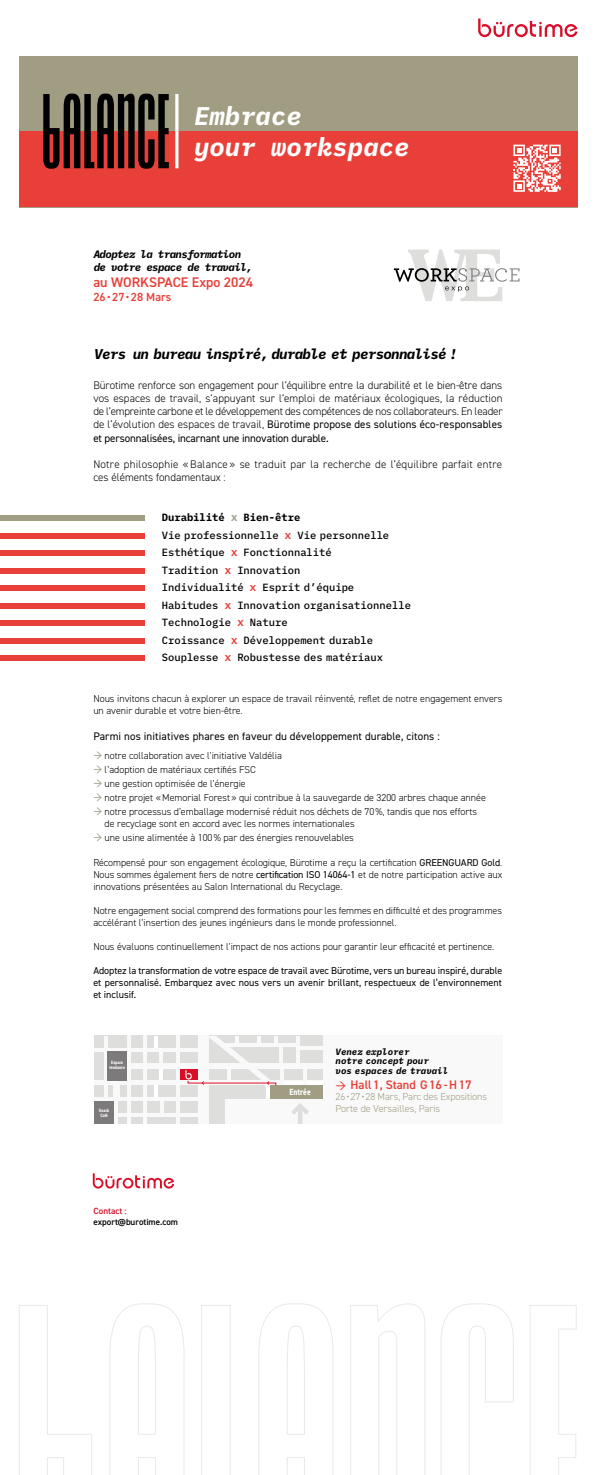
<style>
.page{position:relative;width:596px;height:1475px;background:#fff}
.page>*{position:absolute;margin:0;border:0;box-sizing:border-box;transform-origin:0 0}
.t1{font:italic 700 25.6px "IBM Plex Mono";color:#fff}
.t2{font:italic 700 14.2px "IBM Plex Mono";letter-spacing:-.05em;color:#000}
.t3{font:600 14px "DIN2014";color:#e83f39}
.t4{font:600 12.4px "DIN2014";color:#e83f39}
.t5{font:600 11.8px "DIN2014";color:#e83f39}
.t6{font:300 11px/13.2px "DIN2014";color:#000;text-align:justify}
.t7{font:300 11px/13.2px "DIN2014";letter-spacing:.02em;color:#000}
.t8{font:11px "DIN2014";letter-spacing:.01em;color:#000}
.t9{font:italic 700 10.7px/12.9px "IBM Plex Mono";letter-spacing:-.05em;color:#000}
.t10{font:500 10.5px "IBM Plex Mono";color:#000}
.t11{font:700 10.5px "IBM Plex Mono";color:#000}
.t12{font:300 10.1px/11.8px "DIN2014";letter-spacing:-.01em;color:#a09d83}
.t13{font:300 10px/12px "DIN2014";color:#000}
.t14{font:10px/12px "DIN2014";letter-spacing:.005em;color:#000;text-align:justify}
.t15{font:italic 700 9.1px/9.6px "IBM Plex Mono";color:#000}
.t16{font:600 9px "DIN2014";color:#000}
.t17{font:600 9px "DIN2014";color:#d80e29}
.t18{font:700 condensed 9px "DIN2014";color:#fff}
.t19{font:700 condensed 4.7px/4.9px "DIN2014";color:#fff}
.s1{font-weight:400}
.s2{font-weight:600;font-size:11.7px;color:#a09d83}
.s3{font-weight:600;font-size:11.7px;color:#e83f39}
.s4{font-family:"Acumin Pro";font-weight:500;color:#a09d83}
</style>
<div class="page">
<svg style="left:478px;top:19px;width:99px;height:18px"></svg>
<div style="left:0;top:515px;width:145px;height:6px;background:#a09d83"></div>
<div style="left:0;top:532px;width:145px;height:6px;background:#e83f39"></div>
<div style="left:0;top:550px;width:145px;height:6px;background:#e83f39"></div>
<div style="left:0;top:567px;width:145px;height:6px;background:#e83f39"></div>
<div style="left:0;top:585px;width:145px;height:6px;background:#e83f39"></div>
<div style="left:0;top:602px;width:145px;height:6px;background:#e83f39"></div>
<div style="left:0;top:620px;width:145px;height:6px;background:#e83f39"></div>
<div style="left:0;top:637px;width:145px;height:6px;background:#e83f39"></div>
<div style="left:0;top:655px;width:145px;height:6px;background:#e83f39"></div>
<div style="left:19px;top:56px;width:558px;height:151px;background:#a09d83"></div>
<div style="left:19px;top:131px;width:558px;height:76px;background:#e83f39"></div>
<svg style="left:175px;top:94px;width:3px;height:74px"></svg>
<svg style="left:43px;top:94px;width:126px;height:75px"></svg>
<svg style="left:513px;top:145px;width:47px;height:47px"></svg>
<svg style="left:393px;top:249px;width:126px;height:52px"></svg>
<div style="left:94px;top:1035px;width:230px;height:88px;background:#dededd"></div>
<div style="left:179px;top:1068px;width:19px;height:12px;background:#d80e29"></div>
<hr style="left:143px;top:1035px;width:4px;height:88px;background:#f9f9f9">
<hr style="left:127px;top:1035px;width:4px;height:88px;background:#f9f9f9">
<hr style="left:104px;top:1035px;width:3px;height:65px;background:#f9f9f9">
<div style="left:114px;top:1083px;width:6px;height:15px;background:#f9f9f9"></div>
<hr style="left:154px;top:1035px;width:4px;height:13px;background:#fff">
<hr style="left:159px;top:1049px;width:4px;height:16px;background:#f9f9f9">
<hr style="left:159px;top:1066px;width:4px;height:16px;background:#fff">
<hr style="left:154px;top:1082px;width:4px;height:16px;background:#fff">
<hr style="left:160px;top:1099px;width:3px;height:16px;background:#f9f9f9">
<svg style="left:94px;top:1047px;width:91px;height:4px"></svg>
<hr style="left:94px;top:1097px;width:107px;height:4px;background:#f9f9f9">
<hr style="left:114px;top:1113px;width:87px;height:4px;background:#f9f9f9">
<svg style="left:309px;top:1046px;width:14px;height:3px"></svg>
<div style="left:128px;top:1063px;width:196px;height:5px;background:#f9f9f9"></div>
<hr style="left:94px;top:1080px;width:230px;height:4px;background:#f9f9f9">
<div style="left:265px;top:1080px;width:59px;height:6px;background:#fff"></div>
<svg style="left:175px;top:1035px;width:4px;height:88px"></svg>
<hr style="left:114px;top:1098px;width:3px;height:25px;background:#f9f9f9">
<div style="left:225px;top:1099px;width:99px;height:24px;background:#f9f9f9"></div>
<div style="left:270px;top:1085px;width:54px;height:14px;background:#a09d83"></div>
<div style="left:107px;top:1051px;width:20px;height:29px;background:#7d7a7b"></div>
<div style="left:94px;top:1101px;width:20px;height:22px;background:#7d7a7b"></div>
<svg style="left:185px;top:1035px;width:124px;height:88px"></svg>
<div style="left:323px;top:1035px;width:179px;height:88px;background:#f9f9f9"></div>
<svg style="left:19px;top:1303px;width:558px;height:171px"></svg>
<svg style="left:93px;top:1173px;width:81px;height:16px"></svg>
<p class="t1" style="left:194px;top:96px;width:109px">Embrace</p>
<p class="t1" style="left:194px;top:127px;width:217px">your workspace</p>
<p class="t9" style="left:94px;top:246px;width:160px">Adoptez la transformation de votre espace de travail,</p>
<p class="t3" style="left:93px;top:273px;width:161px">au WORKSPACE Expo 2024</p>
<p class="t5" style="left:93px;top:289px;width:79px">26 • 27 • 28 Mars</p>
<p class="t2" style="left:94px;top:342px;width:364px">Vers un bureau inspiré, durable et personnalisé !</p>
<p class="t6" style="left:93px;top:378px;width:410px">Bürotime renforce son engagement pour l’équilibre entre la durabilité et le bien-être dans vos espaces de travail, s’appuyant sur l’emploi de matériaux écologiques, la réduction de l’empreinte carbone et le développement des compétences de nos collaborateurs. En leader de l’évolution des espaces de travail, <span class="s1">Bürotime propose des solutions éco-responsables et personnalisées, incarnant une innovation durable.</span></p>
<p class="t7" style="left:93px;top:457px;width:410px">Notre philosophie « Balance » se traduit par la recherche de l’équilibre parfait entre ces éléments fondamentaux :</p>
<p class="t11" style="left:162px;top:509px;width:140px">Durabilité <span class="s2">x</span> Bien-être</p>
<p class="t10" style="left:162px;top:527px;width:229px">Vie professionnelle <span class="s3">x</span> Vie personnelle</p>
<p class="t10" style="left:162px;top:544px;width:171px">Esthétique <span class="s3">x</span> Fonctionnalité</p>
<p class="t10" style="left:162px;top:562px;width:140px">Tradition <span class="s3">x</span> Innovation</p>
<p class="t10" style="left:162px;top:579px;width:194px">Individualité <span class="s3">x</span> Esprit d’équipe</p>
<p class="t10" style="left:162px;top:597px;width:250px">Habitudes <span class="s3">x</span> Innovation organisationnelle</p>
<p class="t10" style="left:162px;top:614px;width:127px">Technologie <span class="s3">x</span> Nature</p>
<p class="t10" style="left:162px;top:632px;width:213px">Croissance <span class="s3">x</span> Développement durable</p>
<p class="t10" style="left:162px;top:649px;width:222px">Souplesse <span class="s3">x</span> Robustesse des matériaux</p>
<p class="t13" style="left:93px;top:692px;width:410px">Nous invitons chacun à explorer un espace de travail réinventé, reflet de notre engagement envers un avenir durable et votre bien-être.</p>
<p class="t8" style="left:93px;top:728px;width:347px">Parmi nos initiatives phares en faveur du développement durable, citons :</p>
<p class="t13" style="left:93px;top:749px;width:190px"><span class="s4">→</span> notre collaboration avec l’initiative Valdélia</p>
<p class="t13" style="left:93px;top:763px;width:164px"><span class="s4">→</span> l’adoption de matériaux certifiés FSC</p>
<p class="t13" style="left:93px;top:777px;width:154px"><span class="s4">→</span> une gestion optimisée de l’énergie</p>
<p class="t13" style="left:93px;top:791px;width:394px"><span class="s4">→</span> notre projet «Memorial Forest» qui contribue à la sauvegarde de 3200 arbres chaque année</p>
<p class="t13" style="left:105px;top:805px;width:373px;text-indent:-11px"><span class="s4">→</span> notre processus d’emballage modernisé réduit nos déchets de 70%, tandis que nos efforts de recyclage sont en accord avec les normes internationales</p>
<p class="t13" style="left:93px;top:831px;width:262px"><span class="s4">→</span> une usine alimentée à 100% par des énergies renouvelables</p>
<p class="t13" style="left:93px;top:856px;width:410px;text-align:justify">Récompensé pour son engagement écologique, Bürotime a reçu la certification <span class="s1">GREENGUARD Gold</span>.<br>Nous sommes également fiers de notre <span class="s1">certification ISO 14064-1</span> et de notre participation active aux innovations présentées au Salon International du Recyclage.</p>
<p class="t13" style="left:93px;top:904px;width:410px">Notre engagement social comprend des formations pour les femmes en difficulté et des programmes accélérant l’insertion des jeunes ingénieurs dans le monde professionnel.</p>
<p class="t13" style="left:93px;top:940px;width:402px">Nous évaluons continuellement l’impact de nos actions pour garantir leur efficacité et pertinence.</p>
<p class="t14" style="left:93px;top:963px;width:410px">Adoptez la transformation de votre espace de travail avec Bürotime, vers un bureau inspiré, durable et personnalisé. Embarquez avec nous vers un avenir brillant, respectueux de l’environnement et inclusif.</p>
<p class="t19" style="left:111px;top:1059px;width:13px">Espace</p>
<p class="t19" style="left:109px;top:1064px;width:17px">tendance</p>
<p class="t19" style="left:99px;top:1107px;width:12px">Snack<br>Café</p>
<p class="t17" style="left:94px;top:1204px;width:35px">Contact :</p>
<p class="t16" style="left:94px;top:1215px;width:86px">export@burotime.com</p>
<p class="t18" style="left:289px;top:1085px;width:23px">Entrée</p>
<p class="t15" style="left:335px;top:1045px;width:75px">Venez explorer</p>
<p class="t15" style="left:335px;top:1055px;width:114px">notre concept pour<br>vos espaces de travail</p>
<p class="t4" style="left:335px;top:1075px;width:137px">→ Hall1, Stand G16-H17</p>
<p class="t12" style="left:335px;top:1090px;width:153px">26•27•28 Mars, Parc des Expositions<br>Porte de Versailles, Paris</p>
</div>
